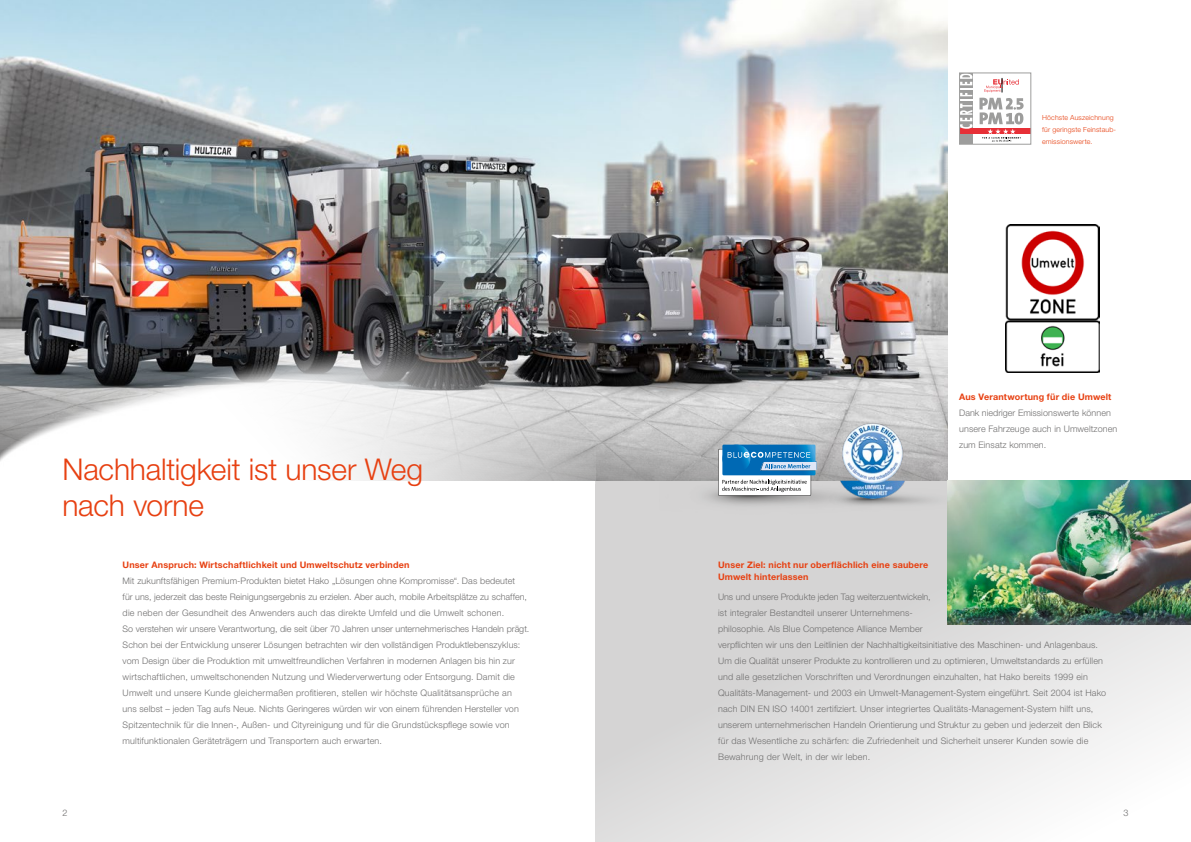
<style>
.page{position:relative;width:1191px;height:842px;background:#fff}
.page>*{position:absolute;margin:0;border:0;box-sizing:border-box;transform-origin:0 0}
.t1{font:300 30px/36px "Helvetica Neue LT Std";letter-spacing:-.005em;color:#e74011}
.t2{font:300 9px/16px "Helvetica Neue LT Std";letter-spacing:.01em;color:#706f6f}
.t3{font:700 9px/12px "Helvetica Neue LT Std";letter-spacing:.02em;color:#e74011}
.t4{font:300 7px/12px "Helvetica Neue LT Std";letter-spacing:.02em;color:#e74011}
</style>
<div class="page">
<svg style="left:595px;top:480px;width:596px;height:362px"></svg>
<img style="left:0;top:0;width:947px;height:480px">
<img style="left:0;top:267px;width:595px;height:214px">
<img style="left:947px;top:480px;width:244px;height:144px">
<svg style="left:959px;top:72px;width:72px;height:73px"></svg>
<img style="left:871px;top:488px;width:76px;height:24px">
<img style="left:839px;top:421px;width:67px;height:80px">
<img style="left:1005px;top:225px;width:95px;height:147px">
<img style="left:659px;top:479px;width:212px;height:36px">
<svg style="left:718px;top:445px;width:98px;height:51px"></svg>
<p class="t4" style="left:1042px;top:111px;width:75px">Höchste Auszeichnung für geringste Feinstaub&shy;emissionswerte.</p>
<h1 class="t1" style="left:62px;top:451px;width:362px">Nachhaltigkeit ist unser Weg nach vorne</h1>
<p class="t3" style="left:123px;top:559px;width:288px">Unser Anspruch: Wirtschaftlichkeit und Umweltschutz verbinden</p>
<p class="t2" style="left:123px;top:573px;width:408px">Mit zukunftsfähigen Premium-Produkten bietet Hako „Lösungen ohne Kompromisse“. Das bedeutet<br>für uns, jederzeit das beste Reinigungsergebnis zu erzielen. Aber auch, mobile Arbeitsplätze zu schaffen, die neben der Gesundheit des Anwenders auch das direkte Umfeld und die Umwelt schonen.<br>So verstehen wir unsere Verantwortung, die seit über 70 Jahren unser unternehmerisches Handeln prägt.<br>Schon bei der Entwicklung unserer Lösungen betrachten wir den vollständigen Produktlebenszyklus: vom Design über die Produktion mit umweltfreundlichen Verfahren in modernen Anlagen bis hin zur wirtschaftlichen, umweltschonenden Nutzung und Wiederverwertung oder Entsorgung. Damit die Umwelt und unsere Kunde gleichermaßen profitieren, stellen wir höchste Qualitätsansprüche an<br>uns selbst – jeden Tag aufs Neue. Nichts Geringeres würden wir von einem führenden Hersteller von Spitzentechnik für die Innen-, Außen- und Cityreinigung und für die Grundstückspflege sowie von multifunktionalen Geräteträgern und Transportern auch erwarten.</p>
<p class="t3" style="left:959px;top:391px;width:154px">Aus Verantwortung für die Umwelt</p>
<p class="t2" style="left:959px;top:405px;width:160px">Dank niedriger Emissionswerte können unsere Fahrzeuge auch in Umweltzonen zum Einsatz kommen.</p>
<p class="t3" style="left:718px;top:559px;width:212px">Unser Ziel: nicht nur oberflächlich eine saubere<br>Umwelt hinterlassen</p>
<p class="t2" style="left:718px;top:589px;width:389px">Uns und unsere Produkte jeden Tag weiterzuentwickeln,<br>ist integraler Bestandteil unserer Unternehmens-<br>philosophie. Als Blue Competence Alliance Member<br>verpflichten wir uns den Leitlinien der Nachhaltigkeitsinitiative des Maschinen- und Anlagenbaus.<br>Um die Qualität unserer Produkte zu kontrollieren und zu optimieren, Umweltstandards zu erfüllen und alle gesetzlichen Vorschriften und Verordnungen einzuhalten, hat Hako bereits 1999 ein Qualitäts-Management- und 2003 ein Umwelt-Management-System eingeführt. Seit 2004 ist Hako nach DIN EN ISO 14001 zertifiziert. Unser integriertes Qualitäts-Management-System hilft uns, unserem unternehmerischen Handeln Orientierung und Struktur zu geben und jederzeit den Blick für das Wesentliche zu schärfen: die Zufriedenheit und Sicherheit unserer Kunden sowie die Bewahrung der Welt, in der wir leben.</p>
<p class="t2" style="left:62px;top:805px;width:7px">2</p>
<p class="t2" style="left:1123px;top:805px;width:7px">3</p>
</div>
